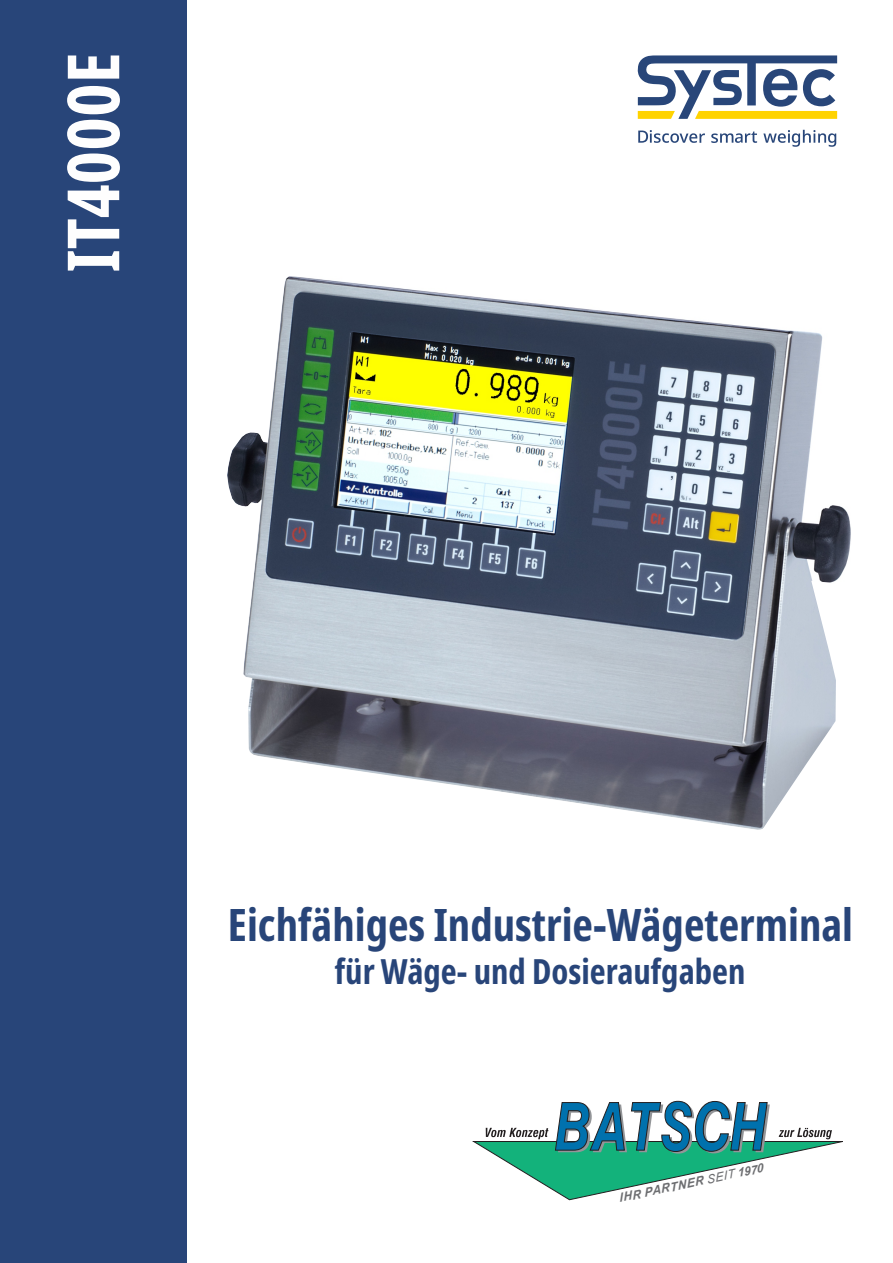
<style>
.page{position:relative;width:893px;height:1263px;background:#fff}
.page>*{position:absolute;margin:0;border:0;box-sizing:border-box;transform-origin:0 0}
.t1{font:700 extra-condensed 72px "Noto Sans";color:#fefefe}
.t2{font:700 extra-condensed 44.7px "Noto Sans";color:#284579}
.t3{font:700 extra-condensed 34.8px "Noto Sans";color:#284579}
.t4{font:italic 700 12.15px "Arial";color:#6c6d70}
.s1{font-weight:400}
</style>
<div class="page">
<div style="left:0;top:0;width:187px;height:1263px;background:#284579"></div>
<img style="left:227px;top:276px;width:624px;height:554px">
<svg style="left:638px;top:130px;width:67px;height:13px"></svg>
<svg style="left:711px;top:131px;width:46px;height:12px"></svg>
<svg style="left:763px;top:130px;width:73px;height:17px"></svg>
<svg style="left:637px;top:55px;width:200px;height:64px"></svg>
<svg style="left:473px;top:1100px;width:370px;height:100px"></svg>
<h1 class="t1" style="left:42px;top:273px;width:222px;rotate:-90deg">IT4000E</h1>
<p class="t2" style="left:228px;top:893px;width:627px">Eichfähiges Industrie-Wägeterminal</p>
<p class="t3" style="left:335px;top:947px;width:412px">für Wäge- und Dosieraufgaben</p>
<p class="t4" style="left:617px;top:1190px;width:149px;rotate:-12deg">IHR PARTNER <span class="s1">SEIT</span> 1970</p>
</div>
